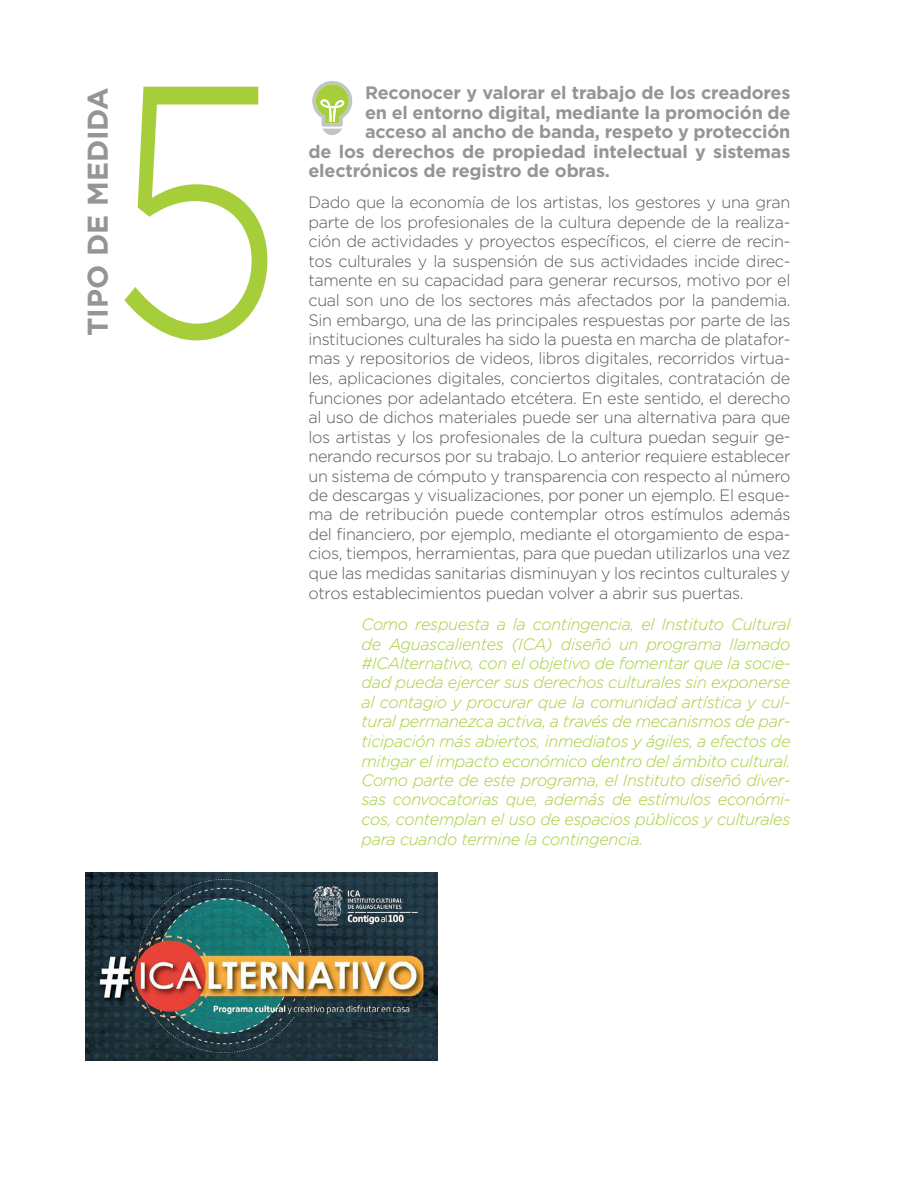
<style>
.page{position:relative;width:918px;height:1188px;background:#fff}
.page>*{position:absolute;margin:0;border:0;box-sizing:border-box;transform-origin:0 0}
.t1{font:300 356.4px "Gotham";color:#a6ce3a;scale:.82 1}
.t2{font:700 28.5px "Gotham";color:#939598}
.t3{font:700 18px "Gotham";letter-spacing:-.01em;color:#939598}
.t4{font:300 16.5px/19.5px "Gotham";letter-spacing:-.02em;color:#58595b;text-align:justify}
.t5{font:italic 300 16.5px/19.5px "Gotham";letter-spacing:-.02em;color:#a6ce3a;text-align:justify}
</style>
<div class="page">
<svg style="left:312px;top:81px;width:41px;height:54px"></svg>
<img style="left:85px;top:872px;width:353px;height:188px">
<h2 class="t2" style="left:79px;top:336px;width:250px;rotate:-90deg">TIPO DE MEDIDA</h2>
<h1 class="t1" style="left:108px;top:-15px;width:217px">5</h1>
<p class="t3" style="left:365px;top:81px;width:427px">Reconocer y valorar el trabajo de los creadores</p>
<p class="t3" style="left:365px;top:100px;width:427px">en el entorno digital, mediante la promoción de</p>
<p class="t3" style="left:365px;top:120px;width:427px">acceso al ancho de banda, respeto y protección</p>
<p class="t3" style="left:308px;top:139px;width:483px">de los derechos de propiedad intelectual y sistemas</p>
<p class="t3" style="left:308px;top:159px;width:303px">electrónicos de registro de obras.</p>
<p class="t4" style="left:308px;top:192px;width:484px">Dado que la economía de los artistas, los gestores y una gran parte de los profesionales de la cultura depende de la realiza&shy;ción de actividades y proyectos específicos, el cierre de recin&shy;tos culturales y la suspensión de sus actividades incide direc&shy;tamente en su capacidad para generar recursos, motivo por el cual son uno de los sectores más afectados por la pandemia.<br>Sin embargo, una de las principales respuestas por parte de las instituciones culturales ha sido la puesta en marcha de platafor&shy;mas y repositorios de videos, libros digitales, recorridos virtua&shy;les, aplicaciones digitales, conciertos digitales, contratación de funciones por adelantado etcétera. En este sentido, el derecho al uso de dichos materiales puede ser una alternativa para que los artistas y los profesionales de la cultura puedan seguir ge&shy;nerando recursos por su trabajo. Lo anterior requiere establecer un sistema de cómputo y transparencia con respecto al número de descargas y visualizaciones, por poner un ejemplo. El esque&shy;ma de retribución puede contemplar otros estímulos además del financiero, por ejemplo, mediante el otorgamiento de espa&shy;cios, tiempos, herramientas, para que puedan utilizarlos una vez que las medidas sanitarias disminuyan y los recintos culturales y otros establecimientos puedan volver a abrir sus puertas.</p>
<p class="t5" style="left:362px;top:614px;width:430px">Como respuesta a la contingencia, el Instituto Cultural de Aguascalientes (ICA) diseñó un programa llamado #ICAlternativo, con el objetivo de fomentar que la socie&shy;dad pueda ejercer sus derechos culturales sin exponerse al contagio y procurar que la comunidad artística y cul&shy;tural permanezca activa, a través de mecanismos de par&shy;ticipación más abiertos, inmediatos y ágiles, a efectos de mitigar el impacto económico dentro del ámbito cultural.<br>Como parte de este programa, el Instituto diseñó diver&shy;sas convocatorias que, además de estímulos económi&shy;cos, contemplan el uso de espacios públicos y culturales para cuando termine la contingencia.</p>
</div>
